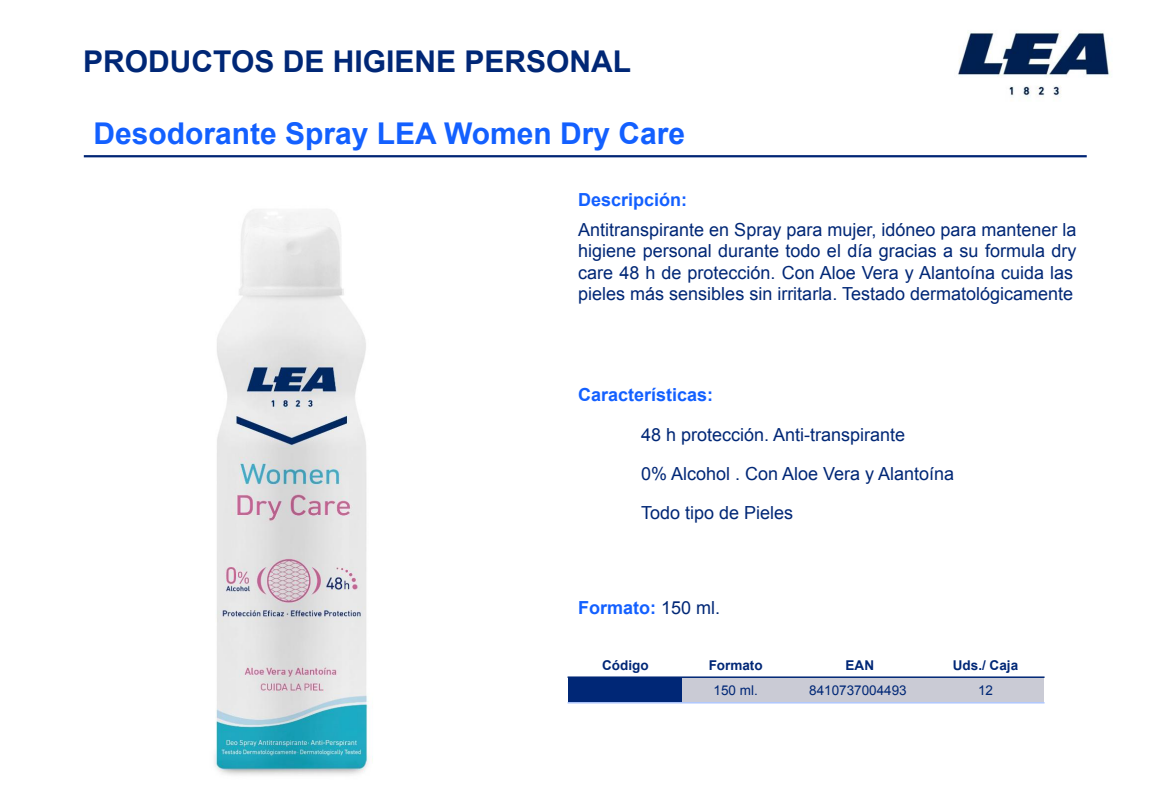
<style>
.page{position:relative;width:1170px;height:810px;background:#fff}
.page>*{position:absolute;margin:0;border:0;box-sizing:border-box;transform-origin:0 0}
.t1{font:700 30px "Arial";color:#1360ff}
.t2{font:700 30px "Arial";color:#002776}
.t3{font:18px/21.3px "Arial";color:#002776}
.t4{font:700 18px "Arial";color:#1360ff}
.t5{font:700 13.5px "Arial";color:#002776}
.t6{font:13.5px "Arial";color:#002776}
.s1{font-weight:400;color:#002776}
</style>
<div class="page">
<hr style="left:84px;top:155px;width:1003px;height:2px;background:#002575">
<img style="left:958px;top:30px;width:152px;height:67px">
<div style="left:568px;top:677px;width:115px;height:26px;background:#002776"></div>
<div style="left:683px;top:677px;width:106px;height:26px;background:#cacbd5"></div>
<div style="left:789px;top:677px;width:138px;height:26px;background:#cacbd5"></div>
<div style="left:927px;top:677px;width:117px;height:26px;background:#cacbd5"></div>
<hr style="left:568px;top:676px;width:477px;height:2px;background:#002776">
<hr style="left:568px;top:702px;width:477px;height:2px;background:#b0c8fe">
<div style="left:0;top:167px;width:611px;height:638px;background:#fff"></div>
<img style="left:214px;top:209px;width:159px;height:566px">
<h1 class="t2" style="left:83px;top:42px;width:549px">PRODUCTOS DE HIGIENE PERSONAL</h1>
<h1 class="t1" style="left:93px;top:114px;width:593px">Desodorante Spray LEA Women Dry Care</h1>
<p class="t4" style="left:578px;top:187px;width:111px">Descripción:</p>
<p class="t3" style="left:578px;top:219px;width:500px">Antitranspirante en Spray para mujer, idóneo para mantener la higiene personal durante todo el día gracias a su formula dry care 48 h de protección. Con Aloe Vera y Alantoína cuida las pieles más sensibles sin irritarla. Testado dermatológicamente</p>
<p class="t4" style="left:578px;top:383px;width:137px">Características:</p>
<p class="t3" style="left:641px;top:415px;width:315px;line-height:39.5px">48 h protección. Anti-transpirante<br>0% Alcohol . Con Aloe Vera y Alantoína<br>Todo tipo de Pieles</p>
<p class="t4" style="left:578px;top:596px;width:144px">Formato: <span class="s1">150 ml.</span></p>
<p class="t5" style="left:602px;top:656px;width:48px">Código</p>
<p class="t5" style="left:709px;top:656px;width:55px">Formato</p>
<p class="t5" style="left:846px;top:656px;width:30px">EAN</p>
<p class="t5" style="left:953px;top:656px;width:67px">Uds./ Caja</p>
<p class="t6" style="left:714px;top:682px;width:46px">150 ml.</p>
<p class="t6" style="left:809px;top:682px;width:99px">8410737004493</p>
<p class="t6" style="left:978px;top:682px;width:17px">12</p>
</div>
